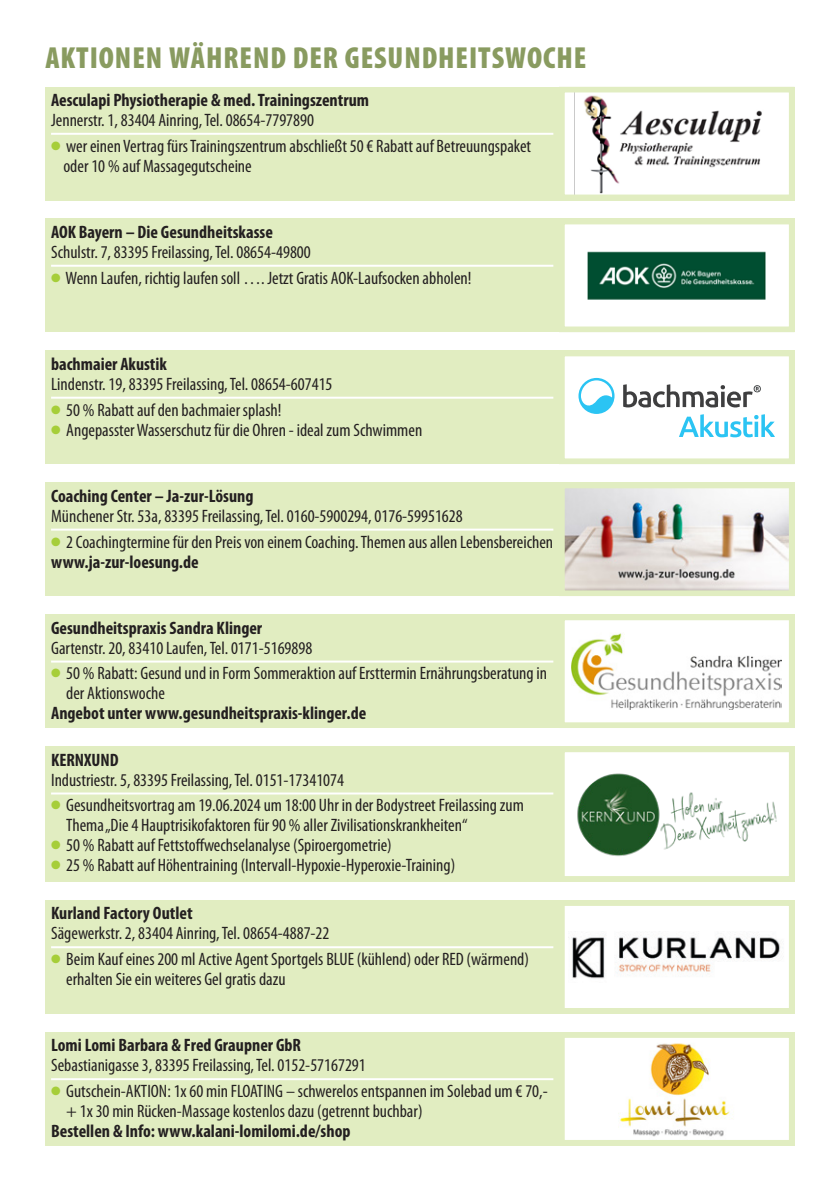
<style>
.page{position:relative;width:840px;height:1191px;background:#fff}
.page>*{position:absolute;margin:0;border:0;box-sizing:border-box;transform-origin:0 0}
.t1{font:900 condensed 30.6px "Myriad Pro";letter-spacing:.03em;color:#899b60}
.t2{font:condensed 18px/20px "Myriad Pro";color:#231f20}
.t3{font:700 condensed 18px "Myriad Pro";color:#231f20}
.s1{color:#a6ce39}
.s2{font-weight:700}
</style>
<div class="page">
<div style="left:45px;top:87px;width:749px;height:113px;background:#e1edc1"></div>
<hr style="left:51px;top:133px;width:502px;height:2px;background:#fff">
<svg style="left:556px;top:86px;width:239px;height:115px;background:#e7e8e1"></svg>
<div style="left:45px;top:1032px;width:749px;height:113px;background:#e1edc1"></div>
<hr style="left:51px;top:1078px;width:502px;height:2px;background:#fff">
<svg style="left:556px;top:1032px;width:239px;height:114px"></svg>
<div style="left:45px;top:219px;width:749px;height:113px;background:#e1edc1"></div>
<hr style="left:51px;top:265px;width:502px;height:2px;background:#fff">
<svg style="left:556px;top:218px;width:239px;height:115px;background:#b2cabb"></svg>
<div style="left:45px;top:351px;width:749px;height:113px;background:#e1edc1"></div>
<hr style="left:51px;top:397px;width:502px;height:2px;background:#fff">
<svg style="left:556px;top:350px;width:239px;height:114px;background:#e7f0ec"></svg>
<div style="left:45px;top:482px;width:749px;height:114px;background:#e1edc1"></div>
<hr style="left:51px;top:528px;width:502px;height:2px;background:#fff">
<svg style="left:564px;top:482px;width:231px;height:114px;background:#d9d6ce"></svg>
<div style="left:45px;top:614px;width:749px;height:114px;background:#e1edc1"></div>
<hr style="left:51px;top:660px;width:502px;height:2px;background:#fff">
<svg style="left:564px;top:614px;width:231px;height:114px;background:#eff1e5"></svg>
<div style="left:45px;top:746px;width:749px;height:135px;background:#e1edc1"></div>
<hr style="left:51px;top:792px;width:502px;height:2px;background:#fff">
<svg style="left:556px;top:746px;width:239px;height:136px;background:#d4dfd1"></svg>
<div style="left:45px;top:900px;width:749px;height:113px;background:#e1edc1"></div>
<hr style="left:51px;top:946px;width:502px;height:2px;background:#fff">
<svg style="left:556px;top:900px;width:239px;height:114px;background:#e8e9e2"></svg>
<h1 class="t1" style="left:45px;top:41px;width:542px">AKTIONEN WÄHREND DER GESUNDHEITSWOCHE</h1>
<p class="t3" style="left:51px;top:90px;width:319px">Aesculapi Physiotherapie &amp; med. Trainingszentrum</p>
<p class="t2" style="left:51px;top:110px;width:264px">Jennerstr. 1, 83404 Ainring, Tel. 08654-7797890</p>
<p class="t2" style="left:63px;top:136px;width:469px;text-indent:-12px"><span class="s1">●</span> wer einen Vertrag fürs Trainingszentrum abschließt 50 € Rabatt auf Betreuungspaket oder 10 % auf Massagegutscheine</p>
<p class="t3" style="left:51px;top:222px;width:223px">AOK Bayern – Die Gesundheitskasse</p>
<p class="t2" style="left:51px;top:242px;width:261px">Schulstr. 7, 83395 Freilassing, Tel. 08654-49800</p>
<p class="t2" style="left:51px;top:268px;width:422px"><span class="s1">●</span> Wenn Laufen, richtig laufen soll …. Jetzt Gratis AOK-Laufsocken abholen!</p>
<p class="t3" style="left:51px;top:354px;width:117px">bachmaier Akustik</p>
<p class="t2" style="left:51px;top:374px;width:283px">Lindenstr. 19, 83395 Freilassing, Tel. 08654-607415</p>
<p class="t2" style="left:51px;top:400px;width:232px"><span class="s1">●</span> 50 % Rabatt auf den bachmaier splash!</p>
<p class="t2" style="left:51px;top:420px;width:372px"><span class="s1">●</span> Angepasster Wasserschutz für die Ohren - ideal zum Schwimmen</p>
<p class="t3" style="left:51px;top:486px;width:204px">Coaching Center – Ja-zur-Lösung</p>
<p class="t2" style="left:51px;top:506px;width:413px">Münchener Str. 53a, 83395 Freilassing, Tel. 0160-5900294, 0176-59951628</p>
<p class="t2" style="left:51px;top:532px;width:503px"><span class="s1">●</span> 2 Coachingtermine für den Preis von einem Coaching. Themen aus allen Lebensbereichen <span class="s2">www.ja-zur-loesung.de</span></p>
<p class="t3" style="left:51px;top:618px;width:212px">Gesundheitspraxis Sandra Klinger</p>
<p class="t2" style="left:51px;top:638px;width:263px">Gartenstr. 20, 83410 Laufen, Tel. 0171-5169898</p>
<p class="t2" style="left:66px;top:664px;width:482px;text-indent:-15px"><span class="s1">●</span> 50 % Rabatt: Gesund und in Form Sommeraktion auf Ersttermin Ernährungsberatung in der Aktionswoche</p>
<p class="t3" style="left:51px;top:703px;width:316px">Angebot unter www.gesundheitspraxis-klinger.de</p>
<p class="t3" style="left:51px;top:750px;width:69px">KERNXUND</p>
<p class="t2" style="left:51px;top:770px;width:294px">Industriestr. 5, 83395 Freilassing, Tel. 0151-17341074</p>
<p class="t2" style="left:66px;top:795px;width:459px;text-indent:-15px"><span class="s1">●</span> Gesundheitsvortrag am 19.06.2024 um 18:00 Uhr in der Bodystreet Freilassing zum<br>Thema „Die 4 Hauptrisikofaktoren für 90 % aller Zivilisationskrankheiten“</p>
<p class="t2" style="left:51px;top:835px;width:342px"><span class="s1">●</span> 50 % Rabatt auf Fettstoffwechselanalyse (Spiroergometrie)</p>
<p class="t2" style="left:51px;top:855px;width:405px"><span class="s1">●</span> 25 % Rabatt auf Höhentraining (Intervall-Hypoxie-Hyperoxie-Training)</p>
<p class="t3" style="left:51px;top:903px;width:143px">Kurland Factory Outlet</p>
<p class="t2" style="left:51px;top:923px;width:280px">Sägewerkstr. 2, 83404 Ainring, Tel. 08654-4887-22</p>
<p class="t2" style="left:66px;top:949px;width:464px;text-indent:-15px"><span class="s1">●</span> Beim Kauf eines 200 ml Active Agent Sportgels BLUE (kühlend) oder RED (wärmend) erhalten Sie ein weiteres Gel gratis dazu</p>
<p class="t3" style="left:51px;top:1035px;width:251px">Lomi Lomi Barbara &amp; Fred Graupner GbR</p>
<p class="t2" style="left:51px;top:1055px;width:316px">Sebastianigasse 3, 83395 Freilassing, Tel. 0152-57167291</p>
<p class="t2" style="left:66px;top:1081px;width:482px;text-indent:-15px"><span class="s1">●</span> Gutschein-AKTION: 1x 60 min FLOATING – schwerelos entspannen im Solebad um € 70,- + 1x 30 min Rücken-Massage kostenlos dazu (getrennt buchbar)</p>
<p class="t3" style="left:51px;top:1121px;width:301px">Bestellen &amp; Info: www.kalani-lomilomi.de/shop</p>
</div>
